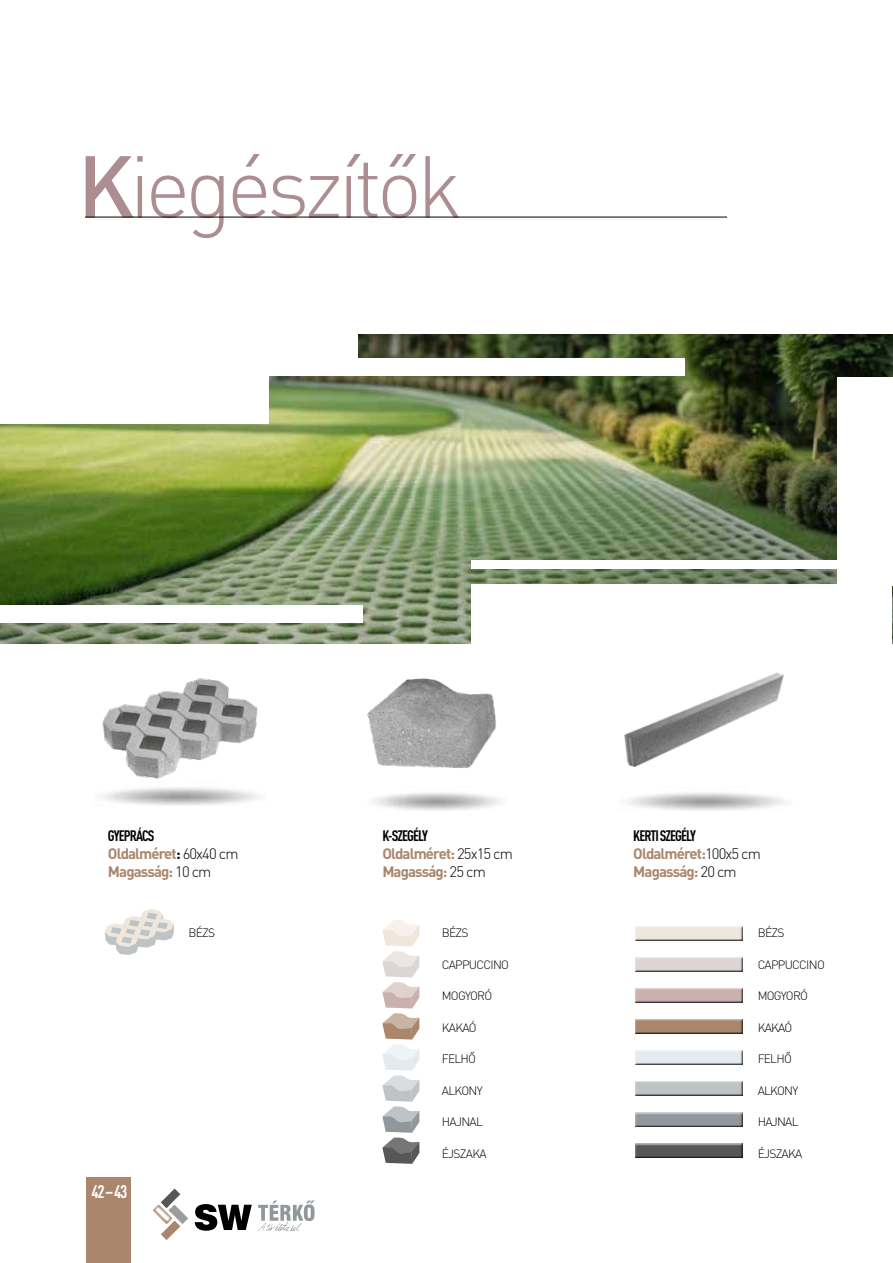
<style>
.page{position:relative;width:893px;height:1263px;background:#fff}
.page>*{position:absolute;margin:0;border:0;box-sizing:border-box;transform-origin:0 0}
.t1{font:300 86.4px "DIN Pro";letter-spacing:-.06em;color:#ac8d91}
.t2{font:700 condensed 18px "DIN Pro";color:#fff}
.t3{font:700 15px/18px "DIN Pro";letter-spacing:-.06em;color:#a9866c}
.t4{font:300 12px "DIN Pro";letter-spacing:-.06em;color:#000}
.s1{font-weight:500}
.s2{font-stretch:condensed;color:#000}
.s3{color:#000}
.s4{font-weight:300;color:#000}
</style>
<div class="page">
<img style="left:367px;top:678px;width:130px;height:91px">
<div style="left:87px;top:1178px;width:44px;height:85px;background:#a9866c"></div>
<hr style="left:85px;top:217px;width:642px;height:1px;background:#000">
<svg style="left:153px;top:1188px;width:35px;height:52px"></svg>
<svg style="left:195px;top:1204px;width:57px;height:27px"></svg>
<svg style="left:258px;top:1200px;width:57px;height:31px"></svg>
<img style="left:102px;top:678px;width:156px;height:101px">
<img style="left:0;top:334px;width:892px;height:309px">
<div style="left:0;top:326px;width:358px;height:43px;background:#fff"></div>
<div style="left:471px;top:584px;width:421px;height:76px;background:#fff"></div>
<div style="left:0;top:605px;width:362px;height:17px;background:#fff"></div>
<div style="left:471px;top:560px;width:421px;height:8px;background:#fff"></div>
<div style="left:264px;top:359px;width:421px;height:17px;background:#fff"></div>
<div style="left:0;top:363px;width:269px;height:61px;background:#fff"></div>
<div style="left:837px;top:377px;width:55px;height:208px;background:#fff"></div>
<img style="left:624px;top:672px;width:160px;height:95px">
<div style="left:635px;top:925px;width:109px;height:17px;background:#000;opacity:.75"></div>
<div style="left:635px;top:956px;width:109px;height:17px;background:#000;opacity:.75"></div>
<div style="left:635px;top:987px;width:109px;height:17px;background:#000;opacity:.75"></div>
<div style="left:635px;top:1018px;width:109px;height:17px;background:#000;opacity:.75"></div>
<div style="left:635px;top:1049px;width:109px;height:17px;background:#000;opacity:.75"></div>
<div style="left:635px;top:1080px;width:109px;height:17px;background:#000;opacity:.75"></div>
<div style="left:635px;top:1112px;width:109px;height:16px;background:#000;opacity:.75"></div>
<div style="left:635px;top:1143px;width:109px;height:16px;background:#000;opacity:.75"></div>
<svg style="left:382px;top:920px;width:37px;height:244px"></svg>
<svg style="left:105px;top:909px;width:69px;height:46px"></svg>
<h1 class="t1" style="left:78px;top:128px;width:386px"><span class="s1">K</span>iegészítők</h1>
<p class="t3" style="left:108px;top:826px;width:132px"><span class="s2">GYEPRÁCS<br></span>Oldalméret<span class="s3">:</span> <span class="s4">60x40 cm<br></span>Magasság: <span class="s4">10 cm</span></p>
<p class="t3" style="left:382px;top:826px;width:132px"><span class="s2">K-SZEGÉLY<br></span>Oldalméret: <span class="s4">25x15 cm<br></span>Magasság: <span class="s4">25 cm</span></p>
<p class="t3" style="left:633px;top:826px;width:129px"><span class="s2">KERTI SZEGÉLY<br></span>Oldalméret:<span class="s4">100x5 cm<br></span>Magasság: <span class="s4">20 cm</span></p>
<p class="t2" style="left:91px;top:1181px;width:37px">42 – 43</p>
<p class="t4" style="left:188px;top:925px;width:28px">BÉZS</p>
<p class="t4" style="left:442px;top:925px;width:28px">BÉZS</p>
<p class="t4" style="left:442px;top:956px;width:69px">CAPPUCCINO</p>
<p class="t4" style="left:442px;top:988px;width:52px">MOGYORÓ</p>
<p class="t4" style="left:442px;top:1019px;width:36px">KAKAÓ</p>
<p class="t4" style="left:442px;top:1051px;width:36px">FELHŐ</p>
<p class="t4" style="left:442px;top:1082px;width:42px">ALKONY</p>
<p class="t4" style="left:442px;top:1114px;width:42px">HAJNAL</p>
<p class="t4" style="left:442px;top:1145px;width:46px">ÉJSZAKA</p>
<p class="t4" style="left:758px;top:925px;width:28px">BÉZS</p>
<p class="t4" style="left:758px;top:956px;width:69px">CAPPUCCINO</p>
<p class="t4" style="left:758px;top:988px;width:52px">MOGYORÓ</p>
<p class="t4" style="left:758px;top:1019px;width:36px">KAKAÓ</p>
<p class="t4" style="left:758px;top:1051px;width:36px">FELHŐ</p>
<p class="t4" style="left:758px;top:1082px;width:42px">ALKONY</p>
<p class="t4" style="left:758px;top:1114px;width:42px">HAJNAL</p>
<p class="t4" style="left:758px;top:1145px;width:46px">ÉJSZAKA</p>
</div>
